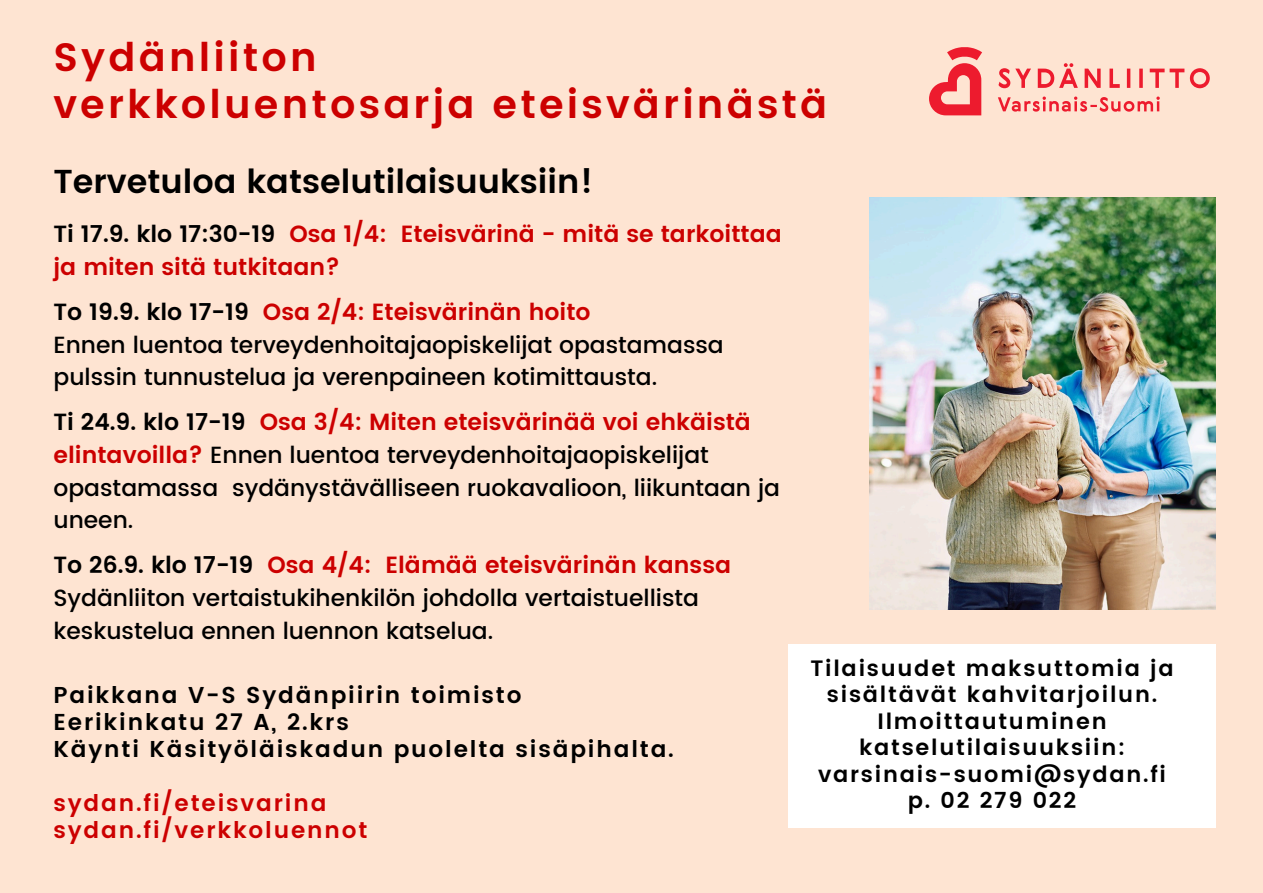
<style>
.page{position:relative;width:1263px;height:893px;background:#fee4d2}
.page>*{position:absolute;margin:0;border:0;box-sizing:border-box;transform-origin:0 0}
.t1{font:600 39.45px/47.2px "Poppins";letter-spacing:.08em;color:#c00}
.t2{font:600 33.15px "Poppins";color:#000}
.t3{font:500 23.4px/32.6px "Poppins";color:#000}
.t4{font:600 23.4px/32.6px "Poppins";color:#c00}
.t5{font:600 22.95px "Poppins";letter-spacing:.08em;color:#000}
.t6{font:600 22.95px "Poppins";letter-spacing:.08em;color:#c00}
.t7{font:600 22.2px/26.4px "Poppins";letter-spacing:.08em;color:#000;text-align:center}
.s1{color:#000}
.s2{font-weight:600}
.s3{font-weight:600;color:#c00}
</style>
<div class="page">
<svg style="left:929px;top:47px;width:281px;height:68px"></svg>
<img style="left:869px;top:197px;width:346px;height:413px">
<div style="left:788px;top:644px;width:427px;height:183px;background:#fff"></div>
<p class="t1" style="left:53px;top:34px;width:775px">Sydänliiton<br>verkkoluentosarja eteisvärinästä</p>
<h1 class="t2" style="left:53px;top:162px;width:541px">Tervetuloa katselutilaisuuksiin!</h1>
<h2 class="t4" style="left:53px;top:218px;width:730px"><span class="s1">Ti 17.9. klo 17:30-19</span> Osa 1/4: Eteisvärinä - mitä se tarkoittaa ja miten sitä tutkitaan?</h2>
<p class="t4" style="left:53px;top:296px;width:539px"><span class="s1">To 19.9. klo 17-19</span> Osa 2/4: Eteisvärinän hoito</p>
<p class="t3" style="left:53px;top:328px;width:672px">Ennen luentoa terveydenhoitajaopiskelijat opastamassa pulssin tunnustelua ja verenpaineen kotimittausta.</p>
<p class="t3" style="left:53px;top:406px;width:728px"><span class="s2">Ti 24.9. klo 17-19</span> <span class="s3">Osa 3/4: Miten eteisvärinää voi ehkäistä elintavoilla?</span> Ennen luentoa terveydenhoitajaopiskelijat opastamassa sydänystävälliseen ruokavalioon, liikuntaan ja uneen.</p>
<p class="t4" style="left:53px;top:549px;width:679px"><span class="s1">To 26.9. klo 17-19</span> Osa 4/4: Elämää eteisvärinän kanssa</p>
<p class="t3" style="left:53px;top:581px;width:647px">Sydänliiton vertaistukihenkilön johdolla vertaistuellista keskustelua ennen luennon katselua.</p>
<p class="t5" style="left:53px;top:681px;width:469px">Paikkana V-S Sydänpiirin toimisto</p>
<p class="t5" style="left:53px;top:708px;width:297px">Eerikinkatu 27 A, 2.krs</p>
<p class="t5" style="left:53px;top:735px;width:622px">Käynti Käsityöläiskadun puolelta sisäpihalta.</p>
<p class="t6" style="left:53px;top:789px;width:274px">sydan.fi/eteisvarina</p>
<p class="t6" style="left:53px;top:816px;width:315px">sydan.fi/verkkoluennot</p>
<p class="t7" style="left:810px;top:655px;width:365px">Tilaisuudet maksuttomia ja sisältävät kahvitarjoilun.</p>
<p class="t7" style="left:859px;top:708px;width:267px">Ilmoittautuminen katselutilaisuuksiin:</p>
<p class="t7" style="left:818px;top:761px;width:350px">varsinais-suomi@sydan.fi</p>
<p class="t7" style="left:908px;top:787px;width:170px">p. 02 279 022</p>
</div>
